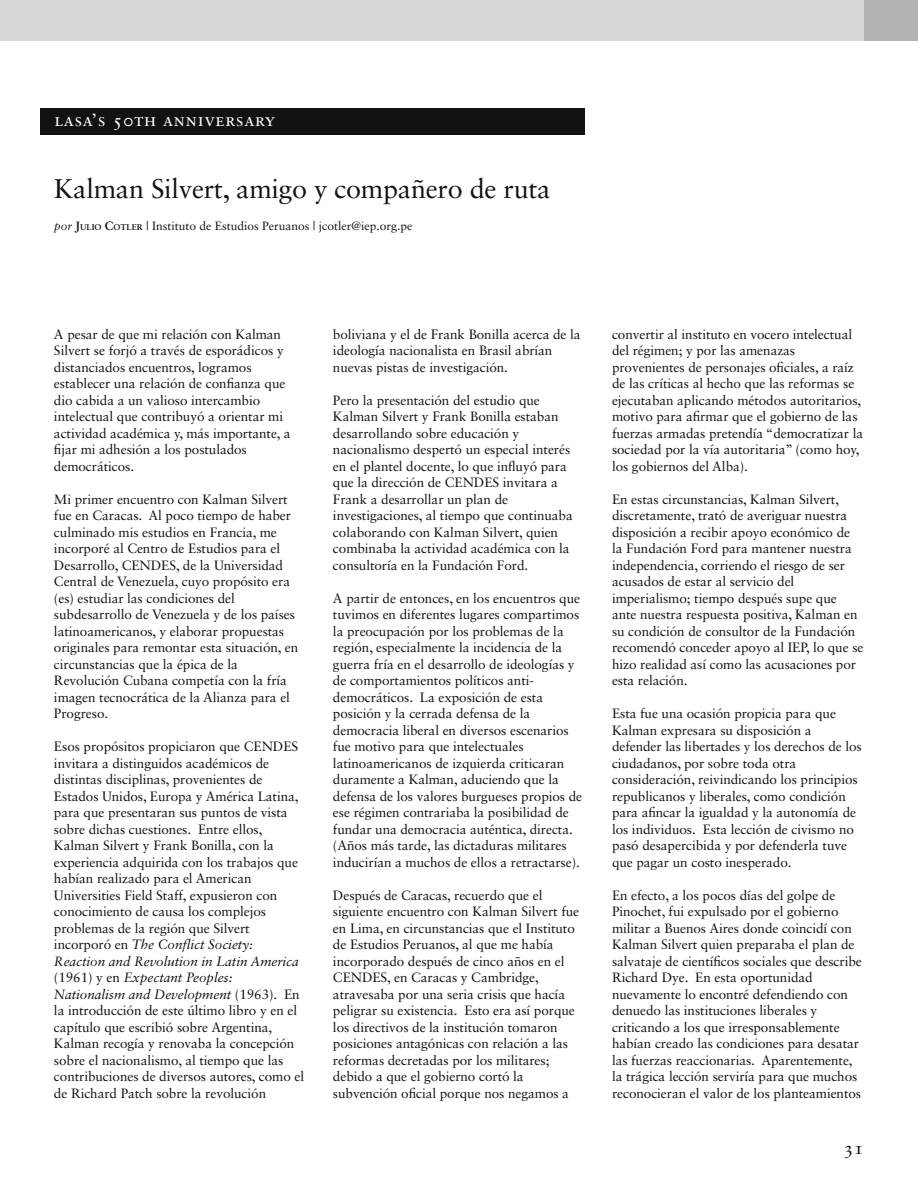
<style>
.page{position:relative;width:918px;height:1188px;background:#fff}
.page>*{position:absolute;margin:0;border:0;box-sizing:border-box;transform-origin:0 0}
.t1{font:27px "Sabon LT Std";letter-spacing:-.01em;color:#121212}
.t2{font:18px "Sabon Roman SC";letter-spacing:.05em;color:#fff}
.t3{font:18px "Sabon Roman Os F";color:#121212}
.t4{font:13.5px/16.5px "Sabon LT Std";letter-spacing:-.005em;color:#121212}
.t5{font:12px "Sabon LT Std";color:#121212}
.s1{font-style:italic}
.s2{font-family:"Sabon";font-weight:700}
.s3{font-family:"Sabon";font-weight:700;font-size:8.4px}
</style>
<div class="page">
<div style="left:40px;top:108px;width:545px;height:27px;background:#121212"></div>
<div style="left:0;top:0;width:864px;height:40px;background:#d5d8d7"></div>
<div style="left:864px;top:0;width:54px;height:40px;background:#b3b5b4"></div>
<h2 class="t2" style="left:54px;top:109px;width:223px">lasa’s 50th anniversary</h2>
<h1 class="t1" style="left:54px;top:173px;width:498px">Kalman Silvert, amigo y compañero de ruta</h1>
<p class="t5" style="left:54px;top:218px;width:360px"><span class="s1">por</span> <span class="s2">J</span><span class="s3">ULIO</span> <span class="s2">C</span><span class="s3">OTLER</span> | Instituto de Estudios Peruanos | jcotler@iep.org.pe</p>
<p class="t4" style="left:54px;top:326px;width:238px">A pesar de que mi relación con Kalman Silvert se forjó a través de esporádicos y distanciados encuentros, logramos establecer una relación de confianza que dio cabida a un valioso intercambio intelectual que contribuyó a orientar mi actividad académica y, más importante, a fijar mi adhesión a los postulados democráticos.</p>
<p class="t4" style="left:54px;top:491px;width:246px">Mi primer encuentro con Kalman Silvert fue en Caracas. Al poco tiempo de haber culminado mis estudios en Francia, me incorporé al Centro de Estudios para el Desarrollo, CENDES, de la Universidad Central de Venezuela, cuyo propósito era (es) estudiar las condiciones del subdesarrollo de Venezuela y de los países latinoamericanos, y elaborar propuestas originales para remontar esta situación, en circunstancias que la épica de la Revolución Cubana competía con la fría imagen tecnocrática de la Alianza para el Progreso.</p>
<p class="t4" style="left:54px;top:738px;width:252px">Esos propósitos propiciaron que CENDES invitara a distinguidos académicos de distintas disciplinas, provenientes de Estados Unidos, Europa y América Latina, para que presentaran sus puntos de vista sobre dichas cuestiones. Entre ellos, Kalman Silvert y Frank Bonilla, con la experiencia adquirida con los trabajos que habían realizado para el American Universities Field Staff, expusieron con conocimiento de causa los complejos problemas de la región que Silvert incorporó en <span class="s1">The Conflict Society:<br>Reaction and Revolution in Latin America </span>(1961) y en <span class="s1">Expectant Peoples:<br>Nationalism and Development</span> (1963). En la introducción de este último libro y en el capítulo que escribió sobre Argentina, Kalman recogía y renovaba la concepción sobre el nacionalismo, al tiempo que las contribuciones de diversos autores, como el de Richard Patch sobre la revolución</p>
<p class="t4" style="left:333px;top:326px;width:249px">boliviana y el de Frank Bonilla acerca de la ideología nacionalista en Brasil abrían nuevas pistas de investigación.</p>
<p class="t4" style="left:333px;top:392px;width:241px">Pero la presentación del estudio que Kalman Silvert y Frank Bonilla estaban desarrollando sobre educación y nacionalismo despertó un especial interés en el plantel docente, lo que influyó para que la dirección de CENDES invitara a Frank a desarrollar un plan de investigaciones, al tiempo que continuaba colaborando con Kalman Silvert, quien combinaba la actividad académica con la consultoría en la Fundación Ford.</p>
<p class="t4" style="left:333px;top:590px;width:251px">A partir de entonces, en los encuentros que tuvimos en diferentes lugares compartimos la preocupación por los problemas de la región, especialmente la incidencia de la guerra fría en el desarrollo de ideologías y de comportamientos políticos anti&shy;democráticos. La exposición de esta posición y la cerrada defensa de la democracia liberal en diversos escenarios fue motivo para que intelectuales latinoamericanos de izquierda criticaran duramente a Kalman, aduciendo que la defensa de los valores burgueses propios de ese régimen contrariaba la posibilidad de fundar una democracia auténtica, directa. (Años más tarde, las dictaduras militares inducirían a muchos de ellos a retractarse).</p>
<p class="t4" style="left:333px;top:887px;width:248px">Después de Caracas, recuerdo que el siguiente encuentro con Kalman Silvert fue en Lima, en circunstancias que el Instituto de Estudios Peruanos, al que me había incorporado después de cinco años en el CENDES, en Caracas y Cambridge, atravesaba por una seria crisis que hacía peligrar su existencia. Esto era así porque los directivos de la institución tomaron posiciones antagónicas con relación a las reformas decretadas por los militares; debido a que el gobierno cortó la subvención oficial porque nos negamos a</p>
<p class="t4" style="left:612px;top:326px;width:253px">convertir al instituto en vocero intelectual del régimen; y por las amenazas provenientes de personajes oficiales, a raíz de las críticas al hecho que las reformas se ejecutaban aplicando métodos autoritarios, motivo para afirmar que el gobierno de las fuerzas armadas pretendía “democratizar la sociedad por la vía autoritaria” (como hoy, los gobiernos del Alba).</p>
<p class="t4" style="left:612px;top:491px;width:253px">En estas circunstancias, Kalman Silvert, discretamente, trató de averiguar nuestra disposición a recibir apoyo económico de la Fundación Ford para mantener nuestra independencia, corriendo el riesgo de ser acusados de estar al servicio del imperialismo; tiempo después supe que ante nuestra respuesta positiva, Kalman en su condición de consultor de la Fundación recomendó conceder apoyo al IEP, lo que se hizo realidad así como las acusaciones por esta relación.</p>
<p class="t4" style="left:612px;top:705px;width:251px">Esta fue una ocasión propicia para que Kalman expresara su disposición a defender las libertades y los derechos de los ciudadanos, por sobre toda otra consideración, reivindicando los principios republicanos y liberales, como condición para afincar la igualdad y la autonomía de los individuos. Esta lección de civismo no pasó desapercibida y por defenderla tuve que pagar un costo inesperado.</p>
<p class="t4" style="left:612px;top:887px;width:251px">En efecto, a los pocos días del golpe de Pinochet, fui expulsado por el gobierno militar a Buenos Aires donde coincidí con Kalman Silvert quien preparaba el plan de salvataje de científicos sociales que describe Richard Dye. En esta oportunidad nuevamente lo encontré defendiendo con denuedo las instituciones liberales y criticando a los que irresponsablemente habían creado las condiciones para desatar las fuerzas reaccionarias. Aparentemente, la trágica lección serviría para que muchos reconocieran el valor de los planteamientos</p>
<h2 class="t3" style="left:844px;top:1137px;width:22px">31</h2>
</div>
